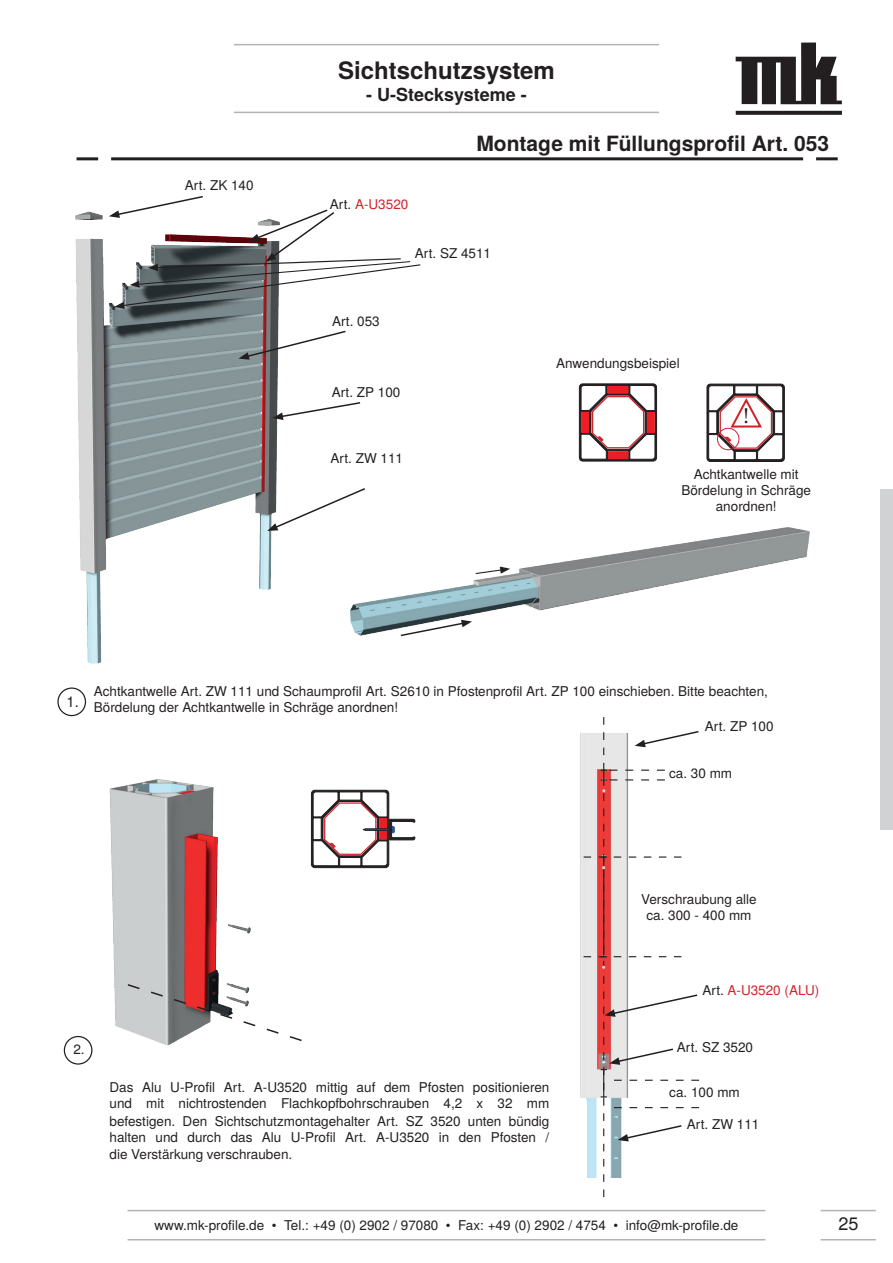
<style>
.page{position:relative;width:893px;height:1263px;background:#fff}
.page>*{position:absolute;margin:0;border:0;box-sizing:border-box;transform-origin:0 0}
.t1{font:700 24px "Te X Gyre Heros";color:#231f20}
.t2{font:22.35px "Minion Pro";color:#231f20}
.t3{font:700 21px "Te X Gyre Heros";color:#231f20}
.t4{font:700 18px "Te X Gyre Heros";color:#231f20}
.t5{font:18px "Te X Gyre Heros";color:#231f20}
.t6{font:14.85px "Te X Gyre Heros";color:#231f20}
.t7{font:13.5px/16.2px "Te X Gyre Heros";color:#231f20;text-align:center}
.t8{font:13.5px "Te X Gyre Heros";color:#d1232a}
.s1{color:#231f20}
</style>
<div class="page">
<hr style="left:234px;top:44px;width:425px;height:1px;background:#b2b3b7">
<hr style="left:234px;top:112px;width:425px;height:1px;background:#b2b3b7">
<svg style="left:736px;top:111px;width:106px;height:4px"></svg>
<svg style="left:736px;top:43px;width:106px;height:61px"></svg>
<hr style="left:821px;top:1210px;width:55px;height:1px;background:#b2b3b7">
<hr style="left:821px;top:1239px;width:55px;height:1px;background:#b2b3b7">
<hr style="left:128px;top:1210px;width:637px;height:1px;background:#b2b3b7">
<hr style="left:128px;top:1239px;width:637px;height:1px;background:#b2b3b7">
<img style="left:75px;top:211px;width:204px;height:453px">
<svg style="left:267px;top:487px;width:98px;height:44px"></svg>
<svg style="left:238px;top:330px;width:108px;height:30px"></svg>
<svg style="left:272px;top:401px;width:89px;height:19px"></svg>
<svg style="left:109px;top:196px;width:312px;height:113px"></svg>
<svg style="left:707px;top:384px;width:78px;height:78px"></svg>
<div style="left:717px;top:428px;width:22px;height:22px;border:1px solid #cf1e3d;border-radius:50%"></div>
<img style="left:340px;top:515px;width:470px;height:121px">
<svg style="left:399px;top:620px;width:73px;height:17px"></svg>
<svg style="left:474px;top:566px;width:36px;height:9px"></svg>
<svg style="left:579px;top:383px;width:78px;height:78px"></svg>
<div style="left:582px;top:412px;width:6px;height:20px;background:#ee1d23"></div>
<div style="left:581px;top:412px;width:8px;height:21px;border:1px solid #ee1d23"></div>
<div style="left:648px;top:412px;width:6px;height:20px;background:#ee1d23"></div>
<div style="left:647px;top:412px;width:8px;height:21px;border:1px solid #ee1d23"></div>
<div style="left:608px;top:452px;width:20px;height:7px;background:#ee1d23"></div>
<div style="left:608px;top:451px;width:20px;height:8px;border:1px solid #ee1d23"></div>
<div style="left:608px;top:386px;width:20px;height:7px;background:#ee1d23"></div>
<div style="left:57px;top:687px;width:29px;height:29px;border:1px solid #231f20;border-radius:50%"></div>
<hr style="left:111px;top:157px;width:692px;height:3px;background:#231f20">
<hr style="left:77px;top:157px;width:21px;height:3px;background:#231f20">
<hr style="left:816px;top:157px;width:22px;height:3px;background:#231f20">
<img style="left:580px;top:733px;width:4px;height:365px">
<div style="left:64px;top:1036px;width:28px;height:28px;border:1px solid #231f20;border-radius:50%"></div>
<svg style="left:584px;top:717px;width:116px;height:480px"></svg>
<img style="left:90px;top:779px;width:161px;height:277px">
<svg style="left:126px;top:983px;width:176px;height:59px"></svg>
<svg style="left:178px;top:790px;width:18px;height:4px"></svg>
<svg style="left:311px;top:790px;width:104px;height:78px"></svg>
<div style="left:880px;top:489px;width:13px;height:340px;background:#d1d2d4"></div>
<p class="t7" style="left:185px;top:177px;width:70px">Art. ZK 140</p>
<h1 class="t1" style="left:338px;top:52px;width:218px">Sichtschutzsystem</h1>
<h3 class="t4" style="left:366px;top:81px;width:162px">- U-Stecksysteme -</h3>
<p class="t8" style="left:330px;top:193px;width:80px"><span class="s1">Art.</span> A-U3520</p>
<h3 class="t3" style="left:476px;top:127px;width:354px">Montage mit Füllungsprofil Art. 053</h3>
<p class="t7" style="left:332px;top:312px;width:49px">Art. 053</p>
<p class="t7" style="left:415px;top:244px;width:78px">Art. SZ 4511</p>
<p class="t7" style="left:332px;top:383px;width:70px">Art. ZP 100</p>
<p class="t7" style="left:331px;top:449px;width:74px">Art. ZW 111</p>
<p class="t7" style="left:556px;top:354px;width:125px">Anwendungsbeispiel</p>
<h2 class="t2" style="left:743px;top:401px;width:8px">!</h2>
<p class="t7" style="left:681px;top:465px;width:131px">Achtkantwelle mit<br>Bördelung in Schräge anordnen!</p>
<p class="t6" style="left:66px;top:690px;width:14px">1.</p>
<p class="t7" style="left:94px;top:682px;width:675px;text-align:left">Achtkantwelle Art. ZW 111 und Schaumprofil Art. S2610 in Pfostenprofil Art. ZP 100 einschieben. Bitte beachten,<br>Bördelung der Achtkantwelle in Schräge anordnen!</p>
<p class="t7" style="left:705px;top:717px;width:70px">Art. ZP 100</p>
<p class="t7" style="left:669px;top:764px;width:65px">ca. 30 mm</p>
<p class="t7" style="left:73px;top:1040px;width:13px">2.</p>
<p class="t7" style="left:641px;top:890px;width:117px">Verschraubung alle ca. 300 - 400 mm</p>
<p class="t8" style="left:702px;top:980px;width:118px"><span class="s1">Art.</span> A-U3520 (ALU)</p>
<p class="t7" style="left:109px;top:1078px;width:441px;text-align:left">Das Alu U-Profil Art. A-U3520 mittig auf dem Pfosten positionieren und mit nichtrostenden Flachkopfbohrschrauben 4,2 x 32 mm</p>
<p class="t7" style="left:109px;top:1112px;width:441px;text-align:justify">befestigen. Den Sichtschutzmontagehalter Art. SZ 3520 unten bündig halten und durch das Alu U-Profil Art. A-U3520 in den Pfosten / die Verstärkung verschrauben.</p>
<p class="t7" style="left:677px;top:1038px;width:78px">Art. SZ 3520</p>
<p class="t7" style="left:669px;top:1083px;width:72px">ca. 100 mm</p>
<p class="t7" style="left:687px;top:1115px;width:74px">Art. ZW 111</p>
<p class="t7" style="left:155px;top:1216px;width:585px">www.mk-profile.de • Tel.: +49 (0) 2902 / 97080 • Fax: +49 (0) 2902 / 4754 • info@mk-profile.de</p>
<h3 class="t5" style="left:838px;top:1210px;width:22px">25</h3>
</div>
